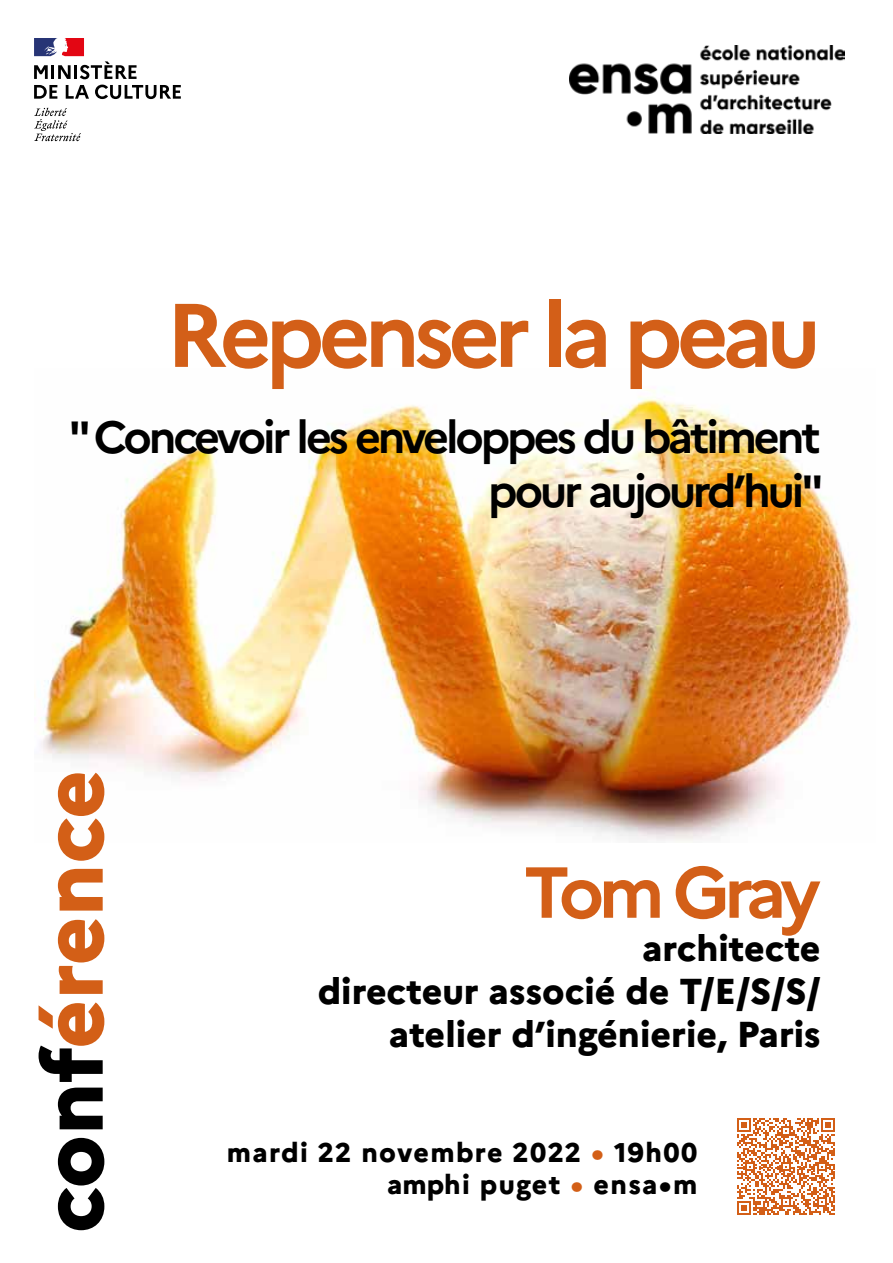
<style>
.page{position:relative;width:893px;height:1263px;background:#fff}
.page>*{position:absolute;margin:0;border:0;box-sizing:border-box;transform-origin:0 0}
.t1{font:700 90px "Marianne";letter-spacing:-.07em;color:#d35f18}
.t2{font:800 85.5px "Marianne";color:#d35f17}
.t3{font:700 72px "Marianne";letter-spacing:-.085em;color:#d35f18}
.t4{font:700 45px/54px "Marianne";letter-spacing:-.07em;color:#000;text-align:right}
.t5{font:800 36px/43.2px "Marianne";color:#000;text-align:right}
.t6{font:800 27px/32.4px "Marianne";letter-spacing:.05em;color:#000;text-align:right}
.s1{color:#000}
.s2{color:#d35f17}
</style>
<div class="page">
<img style="left:34px;top:389px;width:823px;height:453px">
<svg style="left:737px;top:1118px;width:98px;height:97px"></svg>
<svg style="left:34px;top:85px;width:23px;height:14px"></svg>
<svg style="left:66px;top:85px;width:23px;height:14px"></svg>
<svg style="left:95px;top:85px;width:86px;height:14px"></svg>
<svg style="left:34px;top:108px;width:47px;height:33px"></svg>
<svg style="left:34px;top:38px;width:103px;height:41px"></svg>
<img style="left:570px;top:45px;width:274px;height:88px">
<h1 class="t1" style="left:166px;top:280px;width:656px">Repenser la peau</h1>
<p class="t4" style="left:69px;top:410px;width:756px">" Concevoir les enveloppes du bâtiment pour aujourd’hui"</p>
<h2 class="t2" style="left:20px;top:1233px;width:465px;rotate:-90deg"><span class="s1">conf</span>érence</h2>
<h3 class="t3" style="left:524px;top:848px;width:298px">Tom Gr<span class="s2">ay</span></h3>
<p class="t5" style="left:318px;top:926px;width:504px">architecte<br>directeur associé de T/E/S/S/ atelier d’ingénierie, Paris</p>
<p class="t6" style="left:227px;top:1136px;width:472px">mardi 22 novembre 2022 <span class="s2">•</span> 19h00 amphi puget <span class="s2">•</span> ensa•m</p>
</div>
